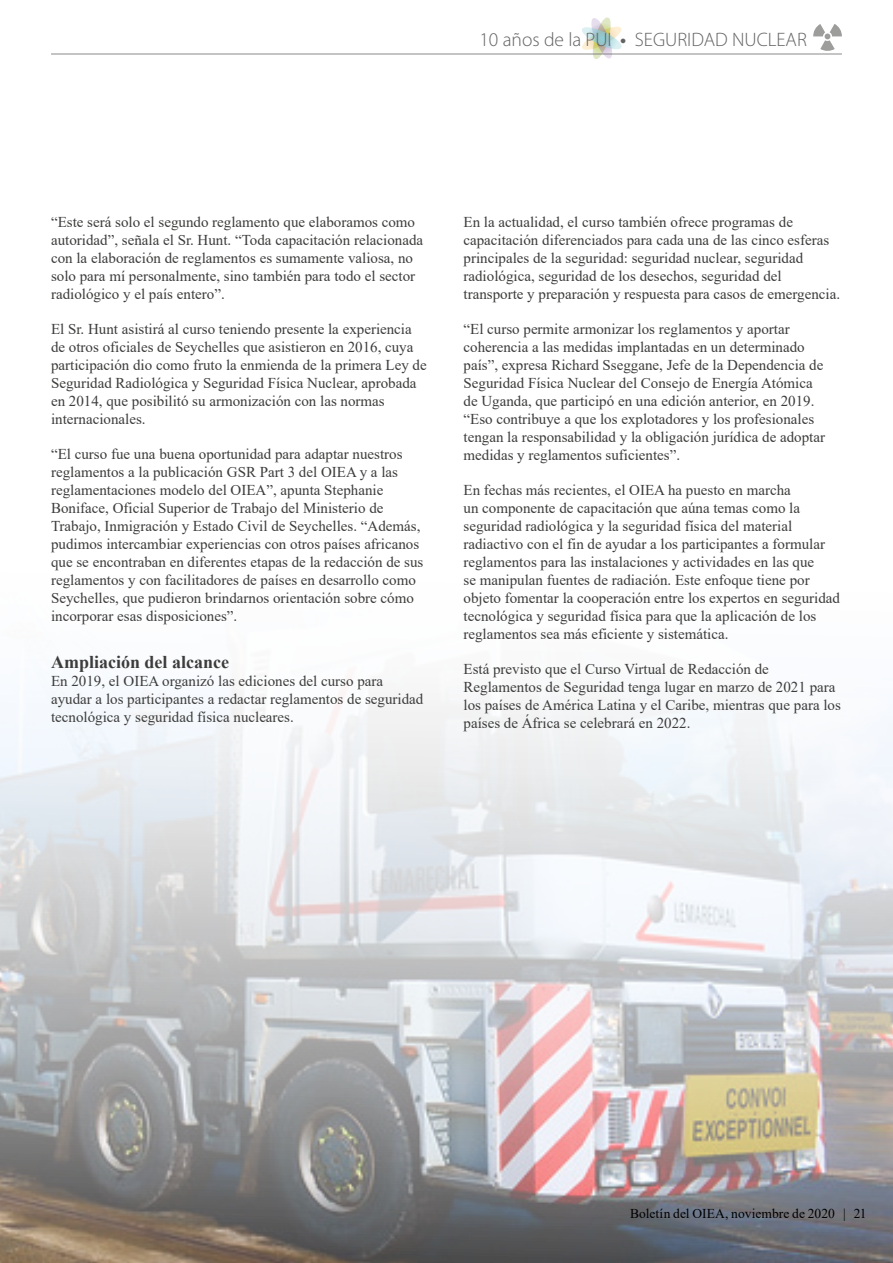
<style>
.page{position:relative;width:893px;height:1263px;background:#fff}
.page>*{position:absolute;margin:0;border:0;box-sizing:border-box;transform-origin:0 0}
.t1{font:300 19.5px "Myriad Pro";color:#646363}
.t2{font:700 18px "Times New Roman";color:#3c3c3b}
.t3{font:15px/18px "Times New Roman";color:#3c3c3b}
.t4{font:13.5px "Times New Roman";letter-spacing:.005em;color:#000}
.s1{font-weight:600}
</style>
<div class="page">
<svg style="left:580px;top:17px;width:43px;height:42px"></svg>
<img style="left:0;top:691px;width:893px;height:572px">
<svg style="left:813px;top:24px;width:29px;height:27px"></svg>
<hr style="left:51px;top:54px;width:791px;height:1px;background:#646363">
<h1 class="t1" style="left:479px;top:28px;width:329px">10 años de la PUI <span class="s1">•</span> SEGURIDAD NUCLEAR</h1>
<p class="t3" style="left:51px;top:213px;width:374px">“Este será solo el segundo reglamento que elaboramos como autoridad”, señala el Sr. Hunt. “Toda capacitación relacionada con la elaboración de reglamentos es sumamente valiosa, no solo para mí personalmente, sino también para todo el sector radiológico y el país entero”.</p>
<p class="t3" style="left:51px;top:320px;width:377px">El Sr. Hunt asistirá al curso teniendo presente la experiencia de otros oficiales de Seychelles que asistieron en 2016, cuya participación dio como fruto la enmienda de la primera Ley de Seguridad Radiológica y Seguridad Física Nuclear, aprobada en 2014, que posibilitó su armonización con las normas internacionales.</p>
<p class="t3" style="left:51px;top:445px;width:374px">“El curso fue una buena oportunidad para adaptar nuestros reglamentos a la publicación GSR Part 3 del OIEA y a las reglamentaciones modelo del OIEA”, apunta Stephanie Boniface, Oficial Superior de Trabajo del Ministerio de Trabajo, Inmigración y Estado Civil de Seychelles. “Además, pudimos intercambiar experiencias con otros países africanos que se encontraban en diferentes etapas de la redacción de sus reglamentos y con facilitadores de países en desarrollo como Seychelles, que pudieron brindarnos orientación sobre cómo incorporar esas disposiciones”.</p>
<p class="t2" style="left:51px;top:649px;width:180px">Ampliación del alcance</p>
<p class="t3" style="left:51px;top:671px;width:374px">En 2019, el OIEA organizó las ediciones del curso para ayudar a los participantes a redactar reglamentos de seguridad tecnológica y seguridad física nucleares.</p>
<p class="t3" style="left:463px;top:213px;width:378px">En la actualidad, el curso también ofrece programas de capacitación diferenciados para cada una de las cinco esferas principales de la seguridad: seguridad nuclear, seguridad radiológica, seguridad de los desechos, seguridad del transporte y preparación y respuesta para casos de emergencia.</p>
<p class="t3" style="left:463px;top:320px;width:363px">“El curso permite armonizar los reglamentos y aportar coherencia a las medidas implantadas en un determinado país”, expresa Richard Sseggane, Jefe de la Dependencia de Seguridad Física Nuclear del Consejo de Energía Atómica de Uganda, que participó en una edición anterior, en 2019. “Eso contribuye a que los explotadores y los profesionales tengan la responsabilidad y la obligación jurídica de adoptar medidas y reglamentos suficientes”.</p>
<p class="t3" style="left:463px;top:481px;width:378px">En fechas más recientes, el OIEA ha puesto en marcha<br>un componente de capacitación que aúna temas como la seguridad radiológica y la seguridad física del material radiactivo con el fin de ayudar a los participantes a formular reglamentos para las instalaciones y actividades en las que<br>se manipulan fuentes de radiación. Este enfoque tiene por objeto fomentar la cooperación entre los expertos en seguridad tecnológica y seguridad física para que la aplicación de los reglamentos sea más eficiente y sistemática.</p>
<p class="t3" style="left:463px;top:660px;width:379px">Está previsto que el Curso Virtual de Redacción de Reglamentos de Seguridad tenga lugar en marzo de 2021 para los países de América Latina y el Caribe, mientras que para los países de África se celebrará en 2022.</p>
<p class="t4" style="left:630px;top:1204px;width:238px">Boletín del OIEA, noviembre de 2020 | 21</p>
</div>
